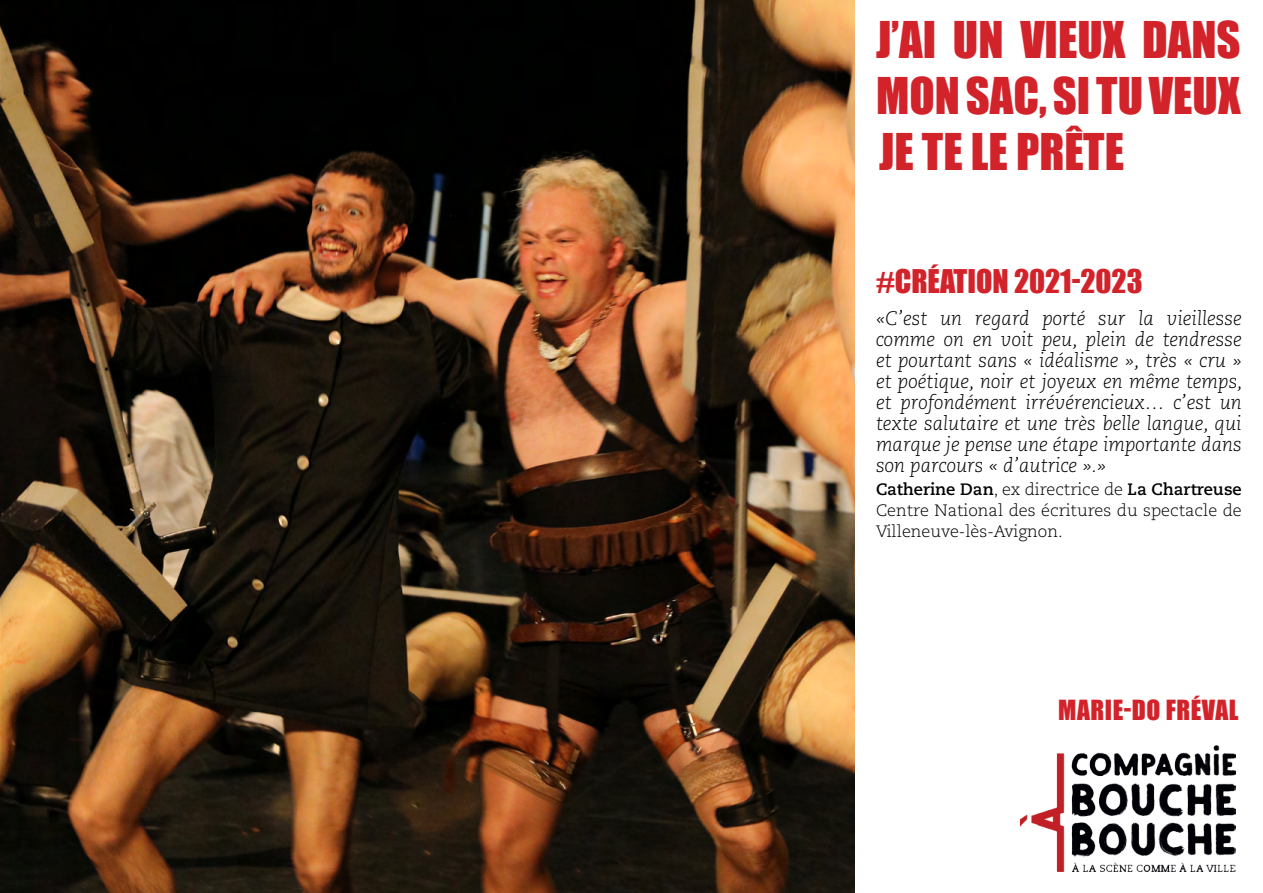
<style>
.page{position:relative;width:1263px;height:893px;background:#fff}
.page>*{position:absolute;margin:0;border:0;box-sizing:border-box;transform-origin:0 0}
.t1{font:46.5px/55.8px "Impact";color:#d2232a;text-align:justify}
.t2{font:30px "Impact";color:#d2232a}
.t3{font:25.5px "Impact";letter-spacing:.02em;color:#d2232a}
.t4{font:italic 300 19.5px/21px "Caecilia LT Std";color:#000;text-align:justify}
.t5{font:300 16.5px/21px "Caecilia LT Std";color:#000;text-align:justify}
.s1{font-weight:700}
</style>
<div class="page">
<img style="left:0;top:0;width:855px;height:893px">
<img style="left:1020px;top:746px;width:216px;height:126px">
<h1 class="t1" style="left:876px;top:11px;width:366px">J’AI UN VIEUX DANS MON SAC, SI TU VEUX JE TE LE PRÊTE</h1>
<h2 class="t2" style="left:876px;top:258px;width:268px">#CRÉATION 2021-2023</h2>
<p class="t4" style="left:876px;top:308px;width:368px">«C’est un regard porté sur la vieillesse comme on en voit peu, plein de tendresse et pourtant sans « idéalisme », très « cru » et poétique, noir et joyeux en même temps, et profondément irrévérencieux… c’est un texte salutaire et une très belle langue, qui marque je pense une étape importante dans son parcours « d’autrice ».»</p>
<p class="t5" style="left:876px;top:479px;width:367px"><span class="s1">Catherine Dan</span>, ex directrice de <span class="s1">La Chartreuse </span>Centre National des écritures du spectacle de Villeneuve-lès-Avignon.</p>
<h3 class="t3" style="left:1058px;top:690px;width:182px">MARIE-DO FRÉVAL</h3>
</div>
